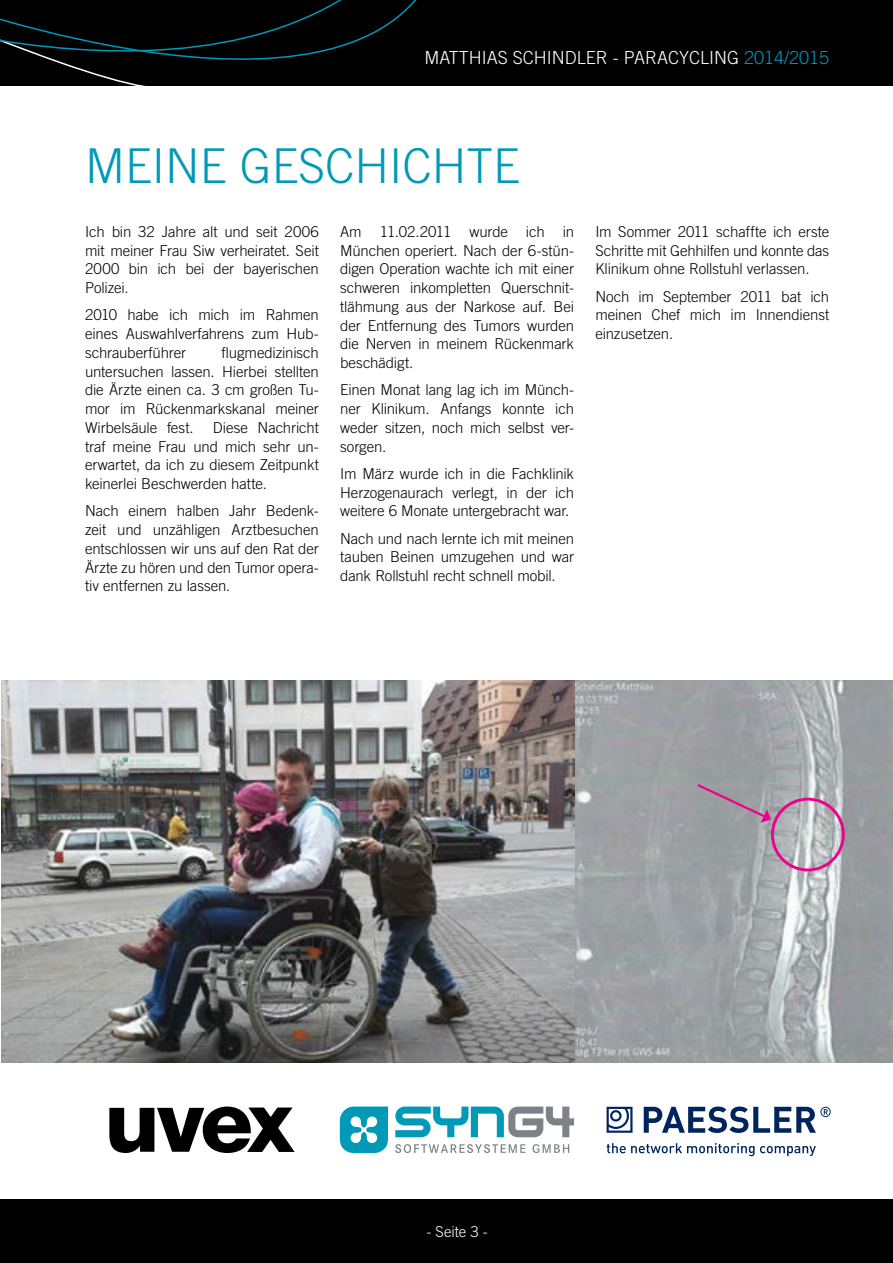
<style>
.page{position:relative;width:893px;height:1263px;background:#fff}
.page>*{position:absolute;margin:0;border:0;box-sizing:border-box;transform-origin:0 0}
.t1{font:300 48px "Trade Gothic LT Std";color:#0099b7}
.t2{font:300 18px "Trade Gothic LT Std";color:#fff}
.t3{font:300 15px/18.8px "Trade Gothic LT Std";letter-spacing:-.01em;color:#000;text-align:justify}
.t4{font:300 15px "Trade Gothic LT Std";letter-spacing:-.005em;color:#fff}
.s1{color:#0099b7}
</style>
<div class="page">
<div style="left:0;top:1199px;width:893px;height:64px;background:#000"></div>
<div style="left:0;top:0;width:893px;height:85px;background:#000"></div>
<svg style="left:607px;top:1143px;width:209px;height:13px"></svg>
<svg style="left:607px;top:1107px;width:25px;height:26px"></svg>
<svg style="left:644px;top:1106px;width:187px;height:27px"></svg>
<svg style="left:395px;top:1144px;width:130px;height:9px"></svg>
<svg style="left:533px;top:1144px;width:36px;height:9px"></svg>
<svg style="left:340px;top:1106px;width:48px;height:47px"></svg>
<svg style="left:395px;top:1106px;width:179px;height:31px"></svg>
<svg style="left:109px;top:1106px;width:186px;height:47px"></svg>
<svg style="left:0;top:0;width:397px;height:86px"></svg>
<img style="left:574px;top:680px;width:319px;height:383px">
<svg style="left:695px;top:782px;width:76px;height:41px;background:#a194a0"></svg>
<div style="left:771px;top:798px;width:74px;height:73px;border:3px solid #ec008c;border-radius:50%"></div>
<img style="left:1px;top:680px;width:573px;height:383px">
<p class="t2" style="left:424px;top:47px;width:406px">MATTHIAS SCHINDLER - PARACYCLING <span class="s1">2014/2015</span></p>
<h1 class="t1" style="left:85px;top:138px;width:436px">MEINE GESCHICHTE</h1>
<p class="t3" style="left:85px;top:222px;width:235px">Ich bin 32 Jahre alt und seit 2006 mit meiner Frau Siw verheiratet. Seit 2000 bin ich bei der bayerischen Polizei.</p>
<p class="t3" style="left:85px;top:305px;width:235px">2010 habe ich mich im Rahmen eines Auswahlverfahrens zum Hub&shy;schrauberführer</p>
<p class="t3" style="left:85px;top:343px;width:235px;text-indent:137px">flugmedizinisch untersuchen lassen. Hierbei stellten die Ärzte einen ca. 3 cm großen Tu&shy;mor im Rückenmarkskanal meiner Wirbelsäule fest.</p>
<p class="t3" style="left:85px;top:418px;width:235px;text-indent:128px">Diese Nachricht traf meine Frau und mich sehr un&shy;erwartet, da ich zu diesem Zeitpunkt keinerlei Beschwerden hatte.</p>
<p class="t3" style="left:85px;top:502px;width:235px">Nach einem halben Jahr Bedenk&shy;zeit und unzähligen Arztbesuchen entschlossen wir uns auf den Rat der Ärzte zu hören und den Tumor opera&shy;tiv entfernen zu lassen.</p>
<p class="t3" style="left:340px;top:222px;width:235px">Am 11.02.2011 wurde ich in München operiert. Nach der 6-stün&shy;digen Operation wachte ich mit einer schweren inkompletten Querschnit&shy;tlähmung aus der Narkose auf. Bei der Entfernung des Tumors wurden die Nerven in meinem Rückenmark beschädigt.</p>
<p class="t3" style="left:340px;top:380px;width:235px">Einen Monat lang lag ich im Münch&shy;ner Klinikum. Anfangs konnte ich weder sitzen, noch mich selbst ver&shy;sorgen.</p>
<p class="t3" style="left:340px;top:464px;width:235px">Im März wurde ich in die Fachklinik Herzogenaurach verlegt, in der ich weitere 6 Monate untergebracht war.</p>
<p class="t3" style="left:340px;top:529px;width:235px">Nach und nach lernte ich mit meinen tauben Beinen umzugehen und war dank Rollstuhl recht schnell mobil.</p>
<p class="t3" style="left:595px;top:222px;width:235px">Im Sommer 2011 schaffte ich erste Schritte mit Gehhilfen und konnte das Klinikum ohne Rollstuhl verlassen.</p>
<p class="t3" style="left:595px;top:287px;width:235px">Noch im September 2011 bat ich meinen Chef mich im Innendienst einzusetzen.</p>
<p class="t4" style="left:426px;top:1222px;width:63px">- Seite 3 -</p>
</div>
